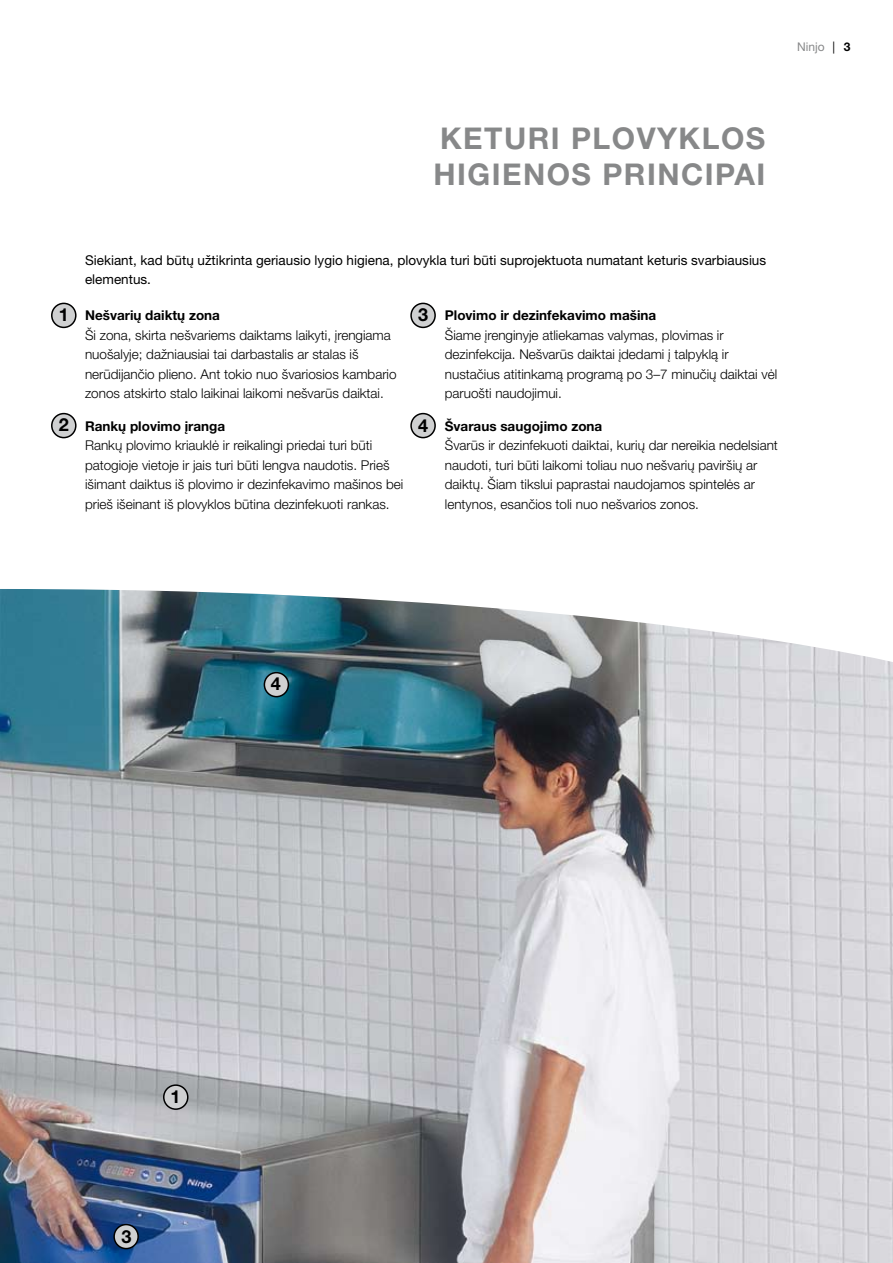
<style>
.page{position:relative;width:893px;height:1263px;background:#fff}
.page>*{position:absolute;margin:0;border:0;box-sizing:border-box;transform-origin:0 0}
.t1{font:700 30px/36px "Helvetica Neue LT Pro";letter-spacing:.05em;color:#878889}
.t2{font:700 18px "Helvetica Neue LT Pro";color:#000}
.t3{font:300 13.5px/19.5px "Helvetica Neue LT Pro";color:#000}
.t4{font:13.5px/19.5px "Helvetica Neue LT Pro";color:#000}
.t5{font:700 13.5px "Helvetica Neue LT Pro";color:#000}
.t6{font:12px "Helvetica Neue LT Pro";color:#878889}
.s1{font-style:italic;color:#000}
.s2{font-weight:700;color:#000}
</style>
<div class="page">
<img style="left:0;top:589px;width:893px;height:674px">
<div style="left:164px;top:1085px;width:24px;height:24px;background:#cfd0d1;border-radius:50%"></div>
<div style="left:163px;top:1084px;width:26px;height:26px;border:2px solid #000;border-radius:50%"></div>
<div style="left:114px;top:1224px;width:24px;height:24px;background:#cfd0d1;border-radius:50%"></div>
<div style="left:113px;top:1224px;width:26px;height:25px;border:2px solid #000;border-radius:50%"></div>
<div style="left:264px;top:673px;width:24px;height:24px;background:#cfd0d1;border-radius:50%"></div>
<div style="left:264px;top:672px;width:25px;height:25px;border:2px solid #000;border-radius:50%"></div>
<div style="left:52px;top:303px;width:24px;height:24px;background:#cfd0d1;border-radius:50%"></div>
<div style="left:51px;top:303px;width:26px;height:25px;border:2px solid #000;border-radius:50%"></div>
<div style="left:52px;top:414px;width:24px;height:24px;background:#cfd0d1;border-radius:50%"></div>
<div style="left:51px;top:413px;width:26px;height:25px;border:2px solid #000;border-radius:50%"></div>
<div style="left:411px;top:303px;width:24px;height:24px;background:#cfd0d1;border-radius:50%"></div>
<div style="left:410px;top:303px;width:26px;height:25px;border:2px solid #000;border-radius:50%"></div>
<div style="left:411px;top:414px;width:24px;height:24px;background:#cfd0d1;border-radius:50%"></div>
<div style="left:410px;top:413px;width:26px;height:25px;border:2px solid #000;border-radius:50%"></div>
<p class="t6" style="left:797px;top:40px;width:55px">Ninjo <span class="s1">|</span> <span class="s2">3</span></p>
<h1 class="t1" style="left:433px;top:120px;width:334px">KETURI PLOVYKLOS<br>HIGIENOS PRINCIPAI</h1>
<h2 class="t2" style="left:59px;top:304px;width:12px">1</h2>
<h2 class="t2" style="left:59px;top:413px;width:12px">2</h2>
<p class="t4" style="left:85px;top:250px;width:683px">Siekiant, kad būtų užtikrinta geriausio lygio higiena, plovykla turi būti suprojektuota numatant keturis svarbiausius elementus.</p>
<p class="t5" style="left:85px;top:307px;width:137px">Nešvarių daiktų zona</p>
<p class="t3" style="left:85px;top:325px;width:313px">Ši zona, skirta nešvariems daiktams laikyti, įrengiama nuošalyje; dažniausiai tai darbastalis ar stalas iš nerūdijančio plieno. Ant tokio nuo švariosios kambario zonos atskirto stalo laikinai laikomi nešvarūs daiktai.</p>
<p class="t5" style="left:85px;top:417px;width:142px">Rankų plovimo įranga</p>
<p class="t3" style="left:85px;top:435px;width:320px">Rankų plovimo kriauklė ir reikalingi priedai turi būti patogioje vietoje ir jais turi būti lengva naudotis. Prieš išimant daiktus iš plovimo ir dezinfekavimo mašinos bei prieš išeinant iš plovyklos būtina dezinfekuoti rankas.</p>
<h2 class="t2" style="left:418px;top:304px;width:12px">3</h2>
<h2 class="t2" style="left:418px;top:414px;width:12px">4</h2>
<p class="t5" style="left:445px;top:307px;width:213px">Plovimo ir dezinfekavimo mašina</p>
<p class="t3" style="left:445px;top:325px;width:334px">Šiame įrenginyje atliekamas valymas, plovimas ir dezinfekcija. Nešvarūs daiktai įdedami į talpyklą ir nustačius atitinkamą programą po 3–7 minučių daiktai vėl paruošti naudojimui.</p>
<p class="t5" style="left:445px;top:417px;width:159px">Švaraus saugojimo zona</p>
<p class="t3" style="left:445px;top:435px;width:335px">Švarūs ir dezinfekuoti daiktai, kurių dar nereikia nedelsiant naudoti, turi būti laikomi toliau nuo nešvarių paviršių ar daiktų. Šiam tikslui paprastai naudojamos spintelės ar lentynos, esančios toli nuo nešvarios zonos.</p>
<h2 class="t2" style="left:271px;top:673px;width:12px">4</h2>
<h2 class="t2" style="left:170px;top:1085px;width:12px">1</h2>
<h2 class="t2" style="left:122px;top:1225px;width:12px">3</h2>
</div>
